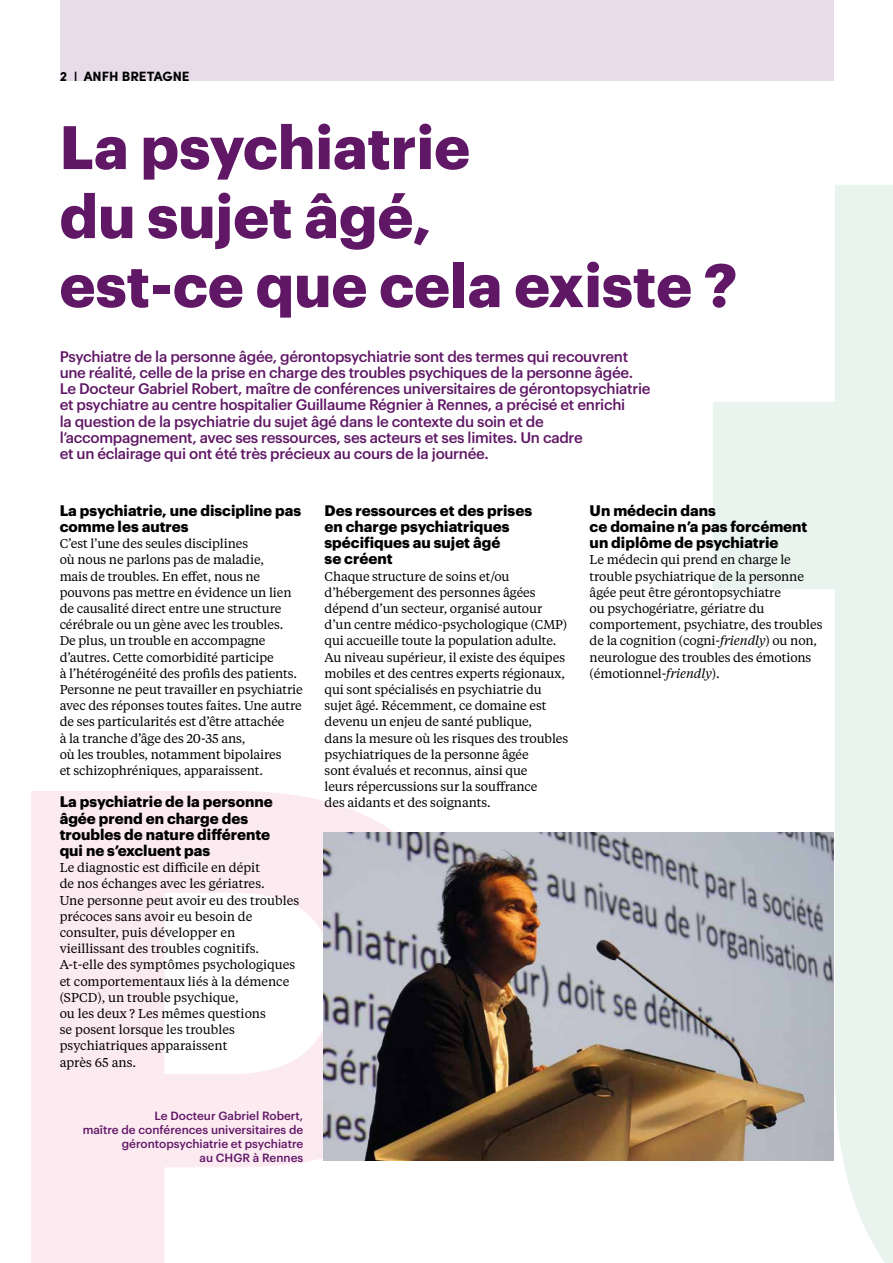
<style>
.page{position:relative;width:893px;height:1263px;background:#fff}
.page>*{position:absolute;margin:0;border:0;box-sizing:border-box;transform-origin:0 0}
.t1{font:700 60px/69px "Graphik";color:#601766}
.t2{font:500 15px/16.2px "Graphik";letter-spacing:-.02em;color:#601766}
.t3{font:700 15px/16.2px "Graphik";color:#000}
.t4{font:700 13.5px "Sofia Pro";color:#000}
.t5{font:12.75px/16.2px "Tiempos Text";letter-spacing:-.01em;color:#000}
.t6{font:500 11.7px/13.8px "Graphik";color:#601766;text-align:right}
.s1{font-weight:500}
.s2{font-style:italic}
</style>
<div class="page">
<div style="left:60px;top:0;width:773px;height:81px;background:#e7dce8"></div>
<svg style="left:31px;top:791px;width:362px;height:472px;fill:#fceaf1"></svg>
<svg style="left:713px;top:185px;width:180px;height:1078px;fill:#e9f4ee"></svg>
<img style="left:324px;top:832px;width:509px;height:329px">
<p class="t4" style="left:60px;top:66px;width:131px">2 <span class="s1">I</span> ANFH BRETAGNE</p>
<h1 class="t1" style="left:60px;top:107px;width:679px">La psychiatrie<br>du sujet âgé,<br>est-ce que cela existe ?</h1>
<p class="t2" style="left:60px;top:347px;width:592px">Psychiatre de la personne âgée, gérontopsychiatrie sont des termes qui recouvrent une réalité, celle de la prise en charge des troubles psychiques de la personne âgée.<br>Le Docteur Gabriel Robert, maître de conférences universitaires de gérontopsychiatrie et psychiatre au centre hospitalier Guillaume Régnier à Rennes, a précisé et enrichi<br>la question de la psychiatrie du sujet âgé dans le contexte du soin et de l’accompagnement, avec ses ressources, ses acteurs et ses limites. Un cadre<br>et un éclairage qui ont été très précieux au cours de la journée.</p>
<p class="t3" style="left:60px;top:501px;width:243px">La psychiatrie, une discipline pas comme les autres</p>
<p class="t5" style="left:60px;top:535px;width:245px">C’est l’une des seules disciplines<br>où nous ne parlons pas de maladie,<br>mais de troubles. En effet, nous ne pouvons pas mettre en évidence un lien de causalité direct entre une structure cérébrale ou un gène avec les troubles.<br>De plus, un trouble en accompagne d’autres. Cette comorbidité participe<br>à l’hétérogénéité des profils des patients.<br>Personne ne peut travailler en psychiatrie avec des réponses toutes faites. Une autre de ses particularités est d’être attachée<br>à la tranche d’âge des 20-35 ans,<br>où les troubles, notamment bipolaires<br>et schizophréniques, apparaissent.</p>
<p class="t3" style="left:60px;top:792px;width:215px">La psychiatrie de la personne âgée prend en charge des troubles de nature différente qui ne s’excluent pas</p>
<p class="t5" style="left:60px;top:859px;width:241px">Le diagnostic est difficile en dépit<br>de nos échanges avec les gériatres.<br>Une personne peut avoir eu des troubles précoces sans avoir eu besoin de consulter, puis développer en vieillissant des troubles cognitifs.<br>A-t-elle des symptômes psychologiques et comportementaux liés à la démence (SPCD), un trouble psychique,<br>ou les deux ? Les mêmes questions<br>se posent lorsque les troubles psychiatriques apparaissent<br>après 65 ans.</p>
<p class="t6" style="left:83px;top:1108px;width:222px">Le Docteur Gabriel Robert,<br>maître de conférences universitaires de gérontopsychiatrie et psychiatre<br>au CHGR à Rennes</p>
<p class="t3" style="left:325px;top:501px;width:209px">Des ressources et des prises en charge psychiatriques spécifiques au sujet âgé<br>se créent</p>
<p class="t5" style="left:325px;top:567px;width:245px">Chaque structure de soins et/ou d’hébergement des personnes âgées dépend d’un secteur, organisé autour d’un centre médico-psychologique (CMP) qui accueille toute la population adulte.<br>Au niveau supérieur, il existe des équipes mobiles et des centres experts régionaux, qui sont spécialisés en psychiatrie du sujet âgé. Récemment, ce domaine est devenu un enjeu de santé publique,<br>dans la mesure où les risques des troubles psychiatriques de la personne âgée<br>sont évalués et reconnus, ainsi que<br>leurs répercussions sur la souffrance<br>des aidants et des soignants.</p>
<p class="t3" style="left:590px;top:501px;width:219px">Un médecin dans<br>ce domaine n’a pas forcément un diplôme de psychiatrie</p>
<p class="t5" style="left:590px;top:551px;width:234px">Le médecin qui prend en charge le trouble psychiatrique de la personne âgée peut être gérontopsychiatre<br>ou psychogériatre, gériatre du comportement, psychiatre, des troubles de la cognition (cogni-<span class="s2">friendly</span>) ou non, neurologue des troubles des émotions (émotionnel-<span class="s2">friendly</span>).</p>
</div>
